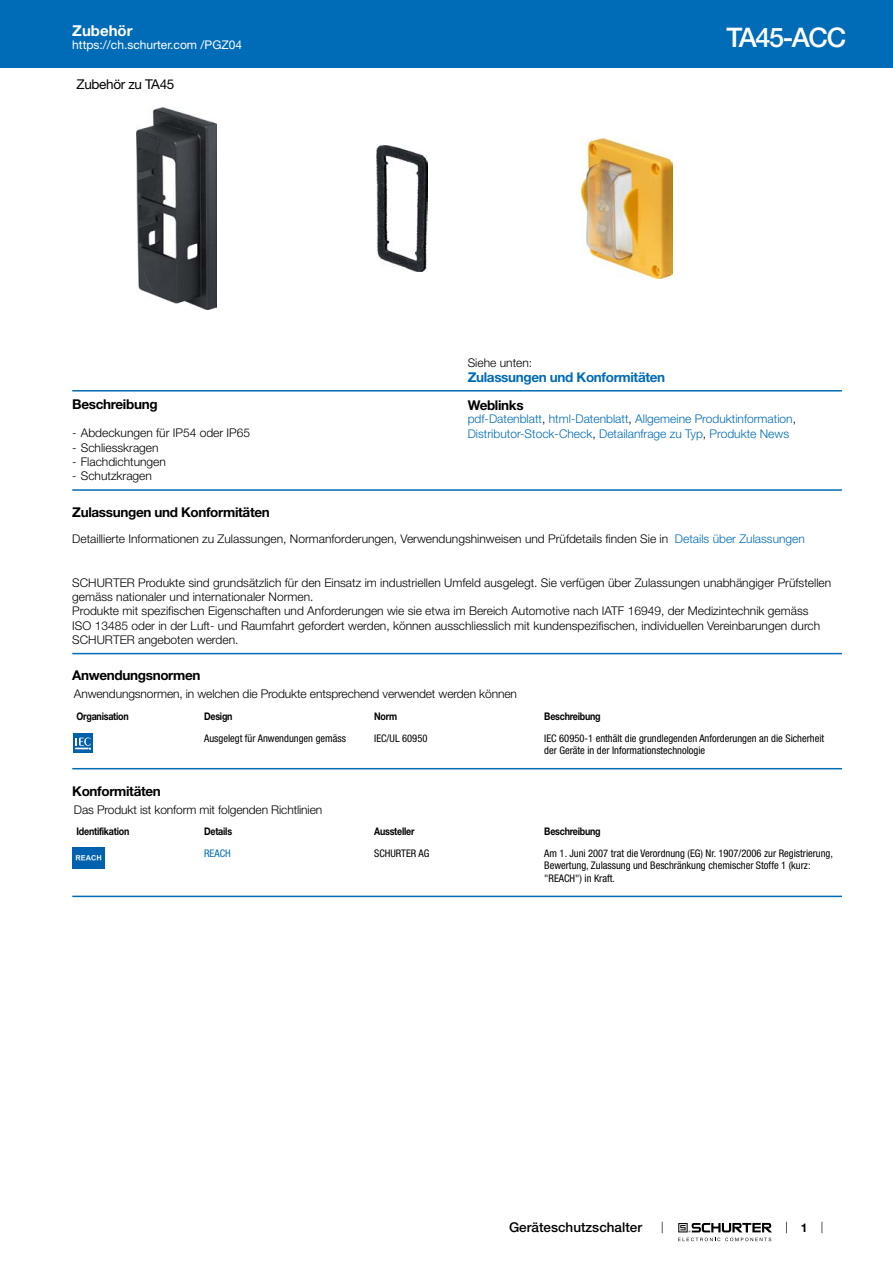
<style>
.page{position:relative;width:893px;height:1263px;background:#fff}
.page>*{position:absolute;margin:0;border:0;box-sizing:border-box;transform-origin:0 0}
.t1{font:500 27px "Helvetica Neue LT";letter-spacing:-.05em;color:#fff}
.t2{font:700 15px "Helvetica Neue LT";color:#fff}
.t3{font:700 13.5px "Helvetica Neue LT";letter-spacing:-.025em;color:#000}
.t4{font:700 13.5px "Helvetica Neue LT";letter-spacing:-.025em;color:#006bb6}
.t5{font:500 13.5px "Helvetica Neue LT";color:#000}
.t6{font:13.5px "Helvetica Neue LT";letter-spacing:-.025em;color:#000}
.t7{font:300 12px/14.4px "Helvetica Neue LT";color:#000}
.t8{font:300 12px/14.4px "Helvetica Neue LT";color:#006bb6}
.t9{font:12px "Helvetica Neue LT";color:#fff}
.t10{font:700 12px "Helvetica Neue LT";color:#000}
.t11{font:condensed 10.5px/12.6px "Helvetica Neue LT";color:#000}
.t12{font:700 10.5px "Helvetica Neue LT";letter-spacing:-.025em;color:#000;scale:.85 1}
.t13{font:condensed 10.5px "Helvetica Neue LT";color:#006bb6}
.s1{color:#000}
.s2{color:#006bb6}
</style>
<div class="page">
<svg style="left:678px;top:1223px;width:94px;height:18px"></svg>
<div style="left:0;top:0;width:893px;height:68px;background:#006bb6"></div>
<img style="left:137px;top:108px;width:79px;height:201px">
<img style="left:376px;top:145px;width:51px;height:126px">
<img style="left:582px;top:139px;width:90px;height:139px">
<hr style="left:72px;top:390px;width:770px;height:1px;background:#006bb6">
<hr style="left:72px;top:489px;width:770px;height:2px;background:#006bb6">
<hr style="left:72px;top:653px;width:770px;height:1px;background:#006bb6">
<svg style="left:73px;top:733px;width:20px;height:1px"></svg>
<div style="left:73px;top:734px;width:20px;height:19px;background:#0060a9"></div>
<svg style="left:75px;top:737px;width:16px;height:13px"></svg>
<hr style="left:72px;top:768px;width:770px;height:1px;background:#006bb6">
<img style="left:72px;top:848px;width:32px;height:21px">
<hr style="left:72px;top:896px;width:770px;height:1px;background:#006bb6">
<p class="t2" style="left:72px;top:21px;width:62px">Zubehör</p>
<p class="t9" style="left:72px;top:38px;width:171px">https://ch.schurter.com /PGZ04</p>
<p class="t6" style="left:77px;top:76px;width:99px">Zubehör zu TA45</p>
<p class="t3" style="left:72px;top:396px;width:87px">Beschreibung</p>
<p class="t7" style="left:72px;top:425px;width:179px">- Abdeckungen für IP54 oder IP65</p>
<p class="t7" style="left:72px;top:440px;width:88px">- Schliesskragen</p>
<p class="t7" style="left:72px;top:454px;width:95px">- Flachdichtungen</p>
<p class="t7" style="left:72px;top:469px;width:81px">- Schutzkragen</p>
<h1 class="t1" style="left:727px;top:21px;width:121px">TA45-ACC</h1>
<p class="t7" style="left:468px;top:355px;width:66px">Siehe unten:</p>
<p class="t4" style="left:468px;top:368px;width:199px">Zulassungen und Konformitäten</p>
<p class="t3" style="left:468px;top:396px;width:57px">Weblinks</p>
<p class="t8" style="left:468px;top:412px;width:330px">pdf-Datenblatt<span class="s1">,</span> html-Datenblatt<span class="s1">,</span> Allgemeine Produktinformation<span class="s1">,<br></span>Distributor-Stock-Check<span class="s1">,</span> Detailanfrage zu Typ<span class="s1">,</span> Produkte News</p>
<p class="t3" style="left:72px;top:504px;width:199px">Zulassungen und Konformitäten</p>
<p class="t7" style="left:72px;top:532px;width:734px">Detaillierte Informationen zu Zulassungen, Normanforderungen, Verwendungshinweisen und Prüfdetails finden Sie in <span class="s2">Details über Zulassungen</span></p>
<p class="t7" style="left:72px;top:575px;width:760px">SCHURTER Produkte sind grundsätzlich für den Einsatz im industriellen Umfeld ausgelegt. Sie verfügen über Zulassungen unabhängiger Prüfstellen gemäss nationaler und internationaler Normen.<br>Produkte mit spezifischen Eigenschaften und Anforderungen wie sie etwa im Bereich Automotive nach IATF 16949, der Medizintechnik gemäss<br>ISO 13485 oder in der Luft- und Raumfahrt gefordert werden, können ausschliesslich mit kundenspezifischen, individuellen Vereinbarungen durch SCHURTER angeboten werden.</p>
<p class="t3" style="left:72px;top:667px;width:130px">Anwendungsnormen</p>
<p class="t7" style="left:74px;top:687px;width:444px">Anwendungsnormen, in welchen die Produkte entsprechend verwendet werden können</p>
<p class="t12" style="left:77px;top:710px;width:63px">Organisation</p>
<p class="t12" style="left:204px;top:710px;width:35px">Design</p>
<p class="t12" style="left:374px;top:710px;width:29px">Norm</p>
<p class="t12" style="left:544px;top:710px;width:68px">Beschreibung</p>
<p class="t11" style="left:204px;top:732px;width:143px">Ausgelegt für Anwendungen gemäss</p>
<p class="t11" style="left:374px;top:732px;width:55px">IEC/UL 60950</p>
<p class="t11" style="left:544px;top:732px;width:281px">IEC 60950-1 enthält die grundlegenden Anforderungen an die Sicherheit der Geräte in der Informationstechnologie</p>
<p class="t3" style="left:72px;top:782px;width:90px">Konformitäten</p>
<p class="t7" style="left:74px;top:802px;width:250px">Das Produkt ist konform mit folgenden Richtlinien</p>
<p class="t12" style="left:77px;top:825px;width:64px">Identifikation</p>
<p class="t12" style="left:204px;top:825px;width:35px">Details</p>
<p class="t12" style="left:374px;top:825px;width:49px">Aussteller</p>
<p class="t12" style="left:544px;top:825px;width:68px">Beschreibung</p>
<p class="t13" style="left:204px;top:847px;width:28px">REACH</p>
<p class="t11" style="left:374px;top:847px;width:57px">SCHURTER AG</p>
<p class="t11" style="left:544px;top:847px;width:290px">Am 1. Juni 2007 trat die Verordnung (EG) Nr. 1907/2006 zur Registrierung,<br>Bewertung, Zulassung und Beschränkung chemischer Stoffe 1 (kurz: "REACH") in Kraft.</p>
<p class="t5" style="left:509px;top:1219px;width:135px">Geräteschutzschalter</p>
<p class="t10" style="left:801px;top:1220px;width:8px">1</p>
</div>
